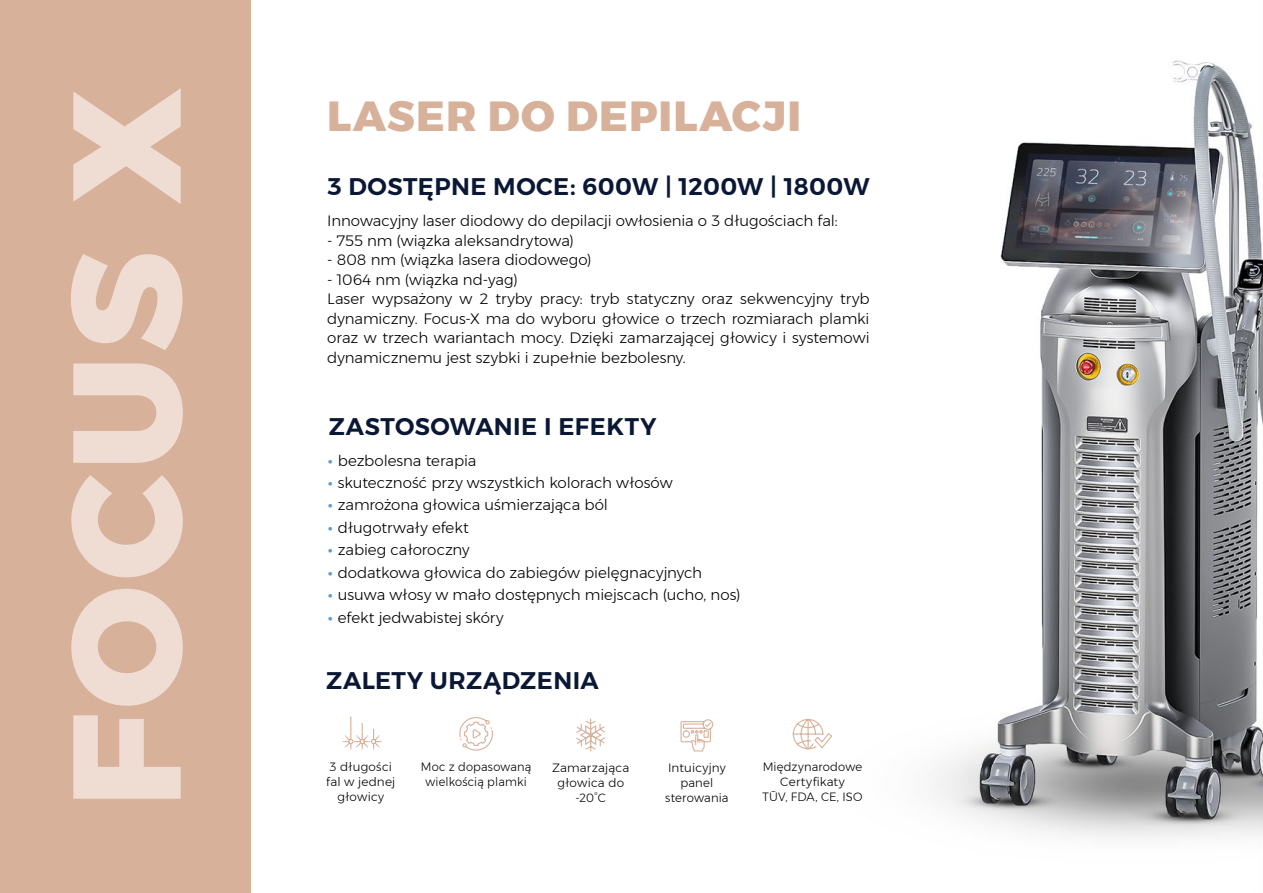
<style>
.page{position:relative;width:1263px;height:893px;background:#fff}
.page>*{position:absolute;margin:0;border:0;box-sizing:border-box;transform-origin:0 0}
.t1{font:800 153.15px "Montserrat";letter-spacing:.03em;color:#efddd4}
.t2{font:800 42px "Montserrat";letter-spacing:.03em;color:#d8b19b}
.t3{font:600 24px "Montserrat";letter-spacing:.02em;color:#0a1835}
.OPISY{font:300 15px/19.5px "Montserrat";letter-spacing:-.005em;color:#000;text-align:justify}
.OPISY-2{font:300 12px/15px "Montserrat";letter-spacing:.015em;color:#000;text-align:center}
.OPISY-3{font:300 12px/15px "Montserrat";letter-spacing:.015em;color:#000;text-align:center;scale:.96 1}
.OPISY-4{font:300 12px "Montserrat";letter-spacing:.015em;color:#000;scale:.95 1}
.s1{font-size:27px;color:#5b9ed0}
</style>
<div class="page">
<img style="left:250px;top:0;width:1013px;height:893px">
<div style="left:0;top:0;width:250px;height:893px;background:#d8b19b"></div>
<svg style="left:680px;top:719px;width:33px;height:33px"></svg>
<svg style="left:575px;top:718px;width:31px;height:34px"></svg>
<svg style="left:342px;top:716px;width:40px;height:34px"></svg>
<svg style="left:458px;top:716px;width:35px;height:35px"></svg>
<svg style="left:792px;top:718px;width:41px;height:32px"></svg>
<h1 class="t1" style="left:2px;top:808px;width:721px;rotate:-90deg">FOCUS X</h1>
<h1 class="t2" style="left:327px;top:82px;width:475px">LASER DO DEPILACJI</h1>
<h2 class="t3" style="left:327px;top:168px;width:544px">3 DOSTĘPNE MOCE: 600W | 1200W | 1800W</h2>
<p class="OPISY" style="left:327px;top:211px;width:512px">Innowacyjny laser diodowy do depilacji owłosienia o 3 długościach fal:</p>
<p class="OPISY" style="left:327px;top:230px;width:248px">- 755 nm (wiązka aleksandrytowa)</p>
<p class="OPISY" style="left:327px;top:250px;width:266px">- 808 nm (wiązka lasera diodowego)</p>
<p class="OPISY" style="left:327px;top:269px;width:192px">- 1064 nm (wiązka nd-yag)</p>
<p class="OPISY" style="left:327px;top:289px;width:544px">Laser wypsażony w 2 tryby pracy: tryb statyczny oraz sekwencyjny tryb dynamiczny. Focus-X ma do wyboru głowice o trzech rozmiarach plamki oraz w trzech wariantach mocy. Dzięki zamarzającej głowicy i systemowi dynamicznemu jest szybki i zupełnie bezbolesny.</p>
<h2 class="t3" style="left:329px;top:407px;width:329px">ZASTOSOWANIE I EFEKTY</h2>
<p class="OPISY" style="left:327px;top:450px;width:151px"><span class="s1">∙</span> bezbolesna terapia</p>
<p class="OPISY" style="left:327px;top:473px;width:347px"><span class="s1">∙</span> skuteczność przy wszystkich kolorach włosów</p>
<p class="OPISY" style="left:327px;top:495px;width:282px"><span class="s1">∙</span> zamrożona głowica uśmierzająca ból</p>
<p class="OPISY" style="left:327px;top:518px;width:143px"><span class="s1">∙</span> długotrwały efekt</p>
<p class="OPISY" style="left:327px;top:540px;width:144px"><span class="s1">∙</span> zabieg całoroczny</p>
<p class="OPISY" style="left:327px;top:563px;width:376px"><span class="s1">∙</span> dodatkowa głowica do zabiegów pielęgnacyjnych</p>
<p class="OPISY" style="left:327px;top:585px;width:415px"><span class="s1">∙</span> usuwa włosy w mało dostępnych miejscach (ucho, nos)</p>
<p class="OPISY" style="left:327px;top:608px;width:178px"><span class="s1">∙</span> efekt jedwabistej skóry</p>
<h2 class="t3" style="left:326px;top:661px;width:274px">ZALETY URZĄDZENIA</h2>
<p class="OPISY-2" style="left:326px;top:759px;width:71px">3 długości fal w jednej głowicy</p>
<p class="OPISY-4" style="left:421px;top:758px;width:118px">Moc z dopasowaną</p>
<p class="OPISY-4" style="left:426px;top:773px;width:108px">wielkością plamki</p>
<p class="OPISY-2" style="left:552px;top:760px;width:79px">Zamarzająca głowica do -20°C</p>
<p class="OPISY-2" style="left:668px;top:760px;width:59px">Intuicyjny</p>
<p class="OPISY-2" style="left:680px;top:775px;width:34px">panel</p>
<p class="OPISY-2" style="left:665px;top:790px;width:65px">sterowania</p>
<p class="OPISY-3" style="left:763px;top:759px;width:105px">Międzynarodowe<br>Certyfikaty</p>
<p class="OPISY-3" style="left:763px;top:789px;width:105px">TŪV, FDA, CE, ISO</p>
</div>
